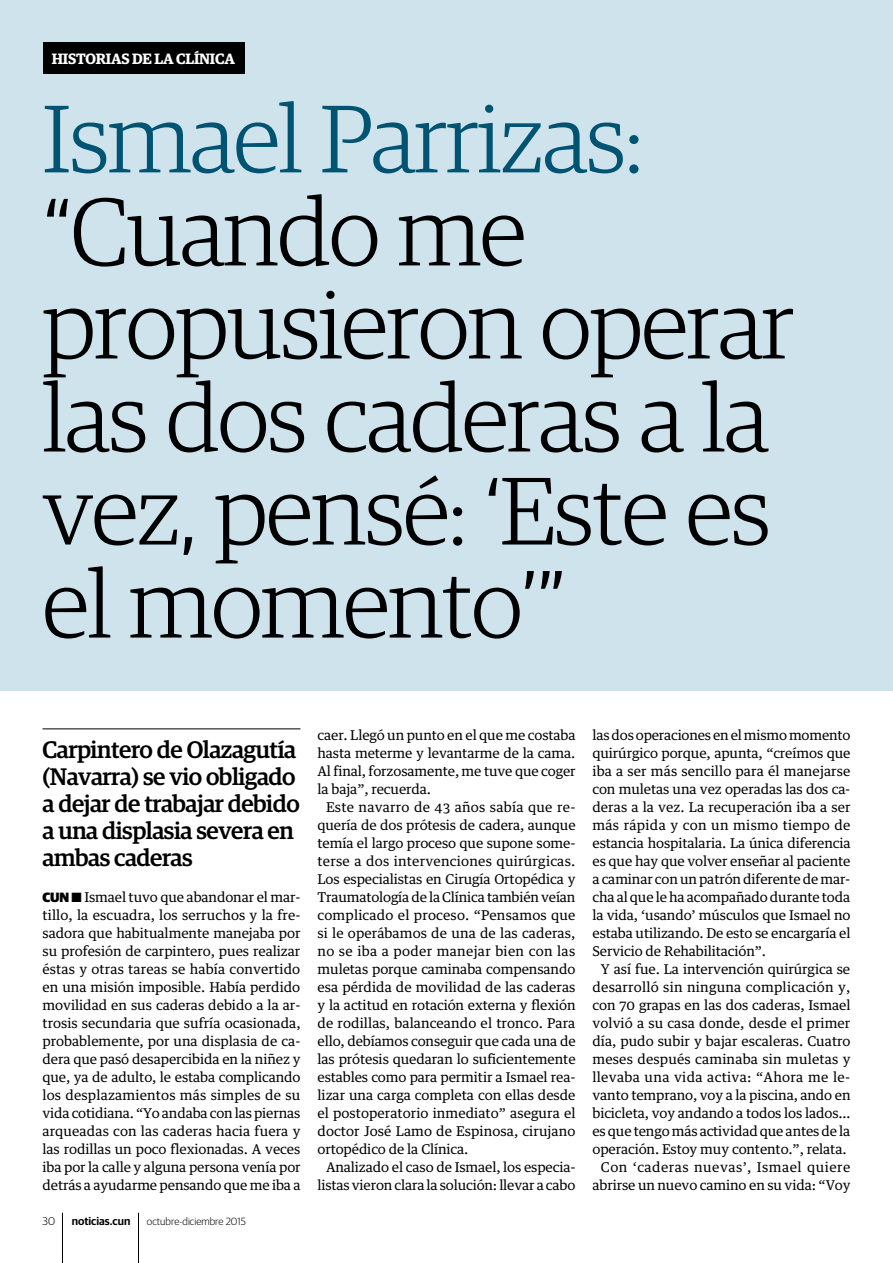
<style>
.page{position:relative;width:893px;height:1263px;background:#fff}
.page>*{position:absolute;margin:0;border:0;box-sizing:border-box;transform-origin:0 0}
.t1{font:300 96px/93px "Guardian Egyp";letter-spacing:-.015em;color:#000}
.t2{font:300 96px "Guardian Egyp";letter-spacing:-.015em;color:#005472}
.t3{font:500 24px/27px "Guardian Egyp";letter-spacing:-.02em;color:#000}
.t4{font:600 15px "Guardian Egyp";letter-spacing:-.015em;color:#fff}
.t5{font:13.5px/18px "Guardian Text Egyp";letter-spacing:-.01em;color:#000;text-align:justify}
.t6{font:600 11.25px "Guardian Sans";color:#000}
.t7{font:300 11.25px "Guardian Sans";color:#000}
.t8{font:300 10.5px "Guardian Sans";color:#000}
.s1{font-family:"Guardian Sans";font-weight:900}
</style>
<div class="page">
<hr style="left:138px;top:1213px;width:1px;height:50px;background:#000">
<hr style="left:62px;top:1213px;width:1px;height:50px;background:#000">
<div style="left:0;top:0;width:893px;height:691px;background:#cfe3ed"></div>
<div style="left:43px;top:43px;width:201px;height:31px;background:#000"></div>
<hr style="left:43px;top:729px;width:257px;height:1px;background:#000">
<p class="t4" style="left:52px;top:47px;width:185px">HISTORIAS DE LA CLÍNICA</p>
<h1 class="t2" style="left:43px;top:75px;width:602px">Ismael Parrizas:</h1>
<h1 class="t1" style="left:43px;top:180px;width:753px">“Cuando me propusieron operar las dos caderas a la vez, pensé: ‘Este es el momento’”</h1>
<h2 class="t3" style="left:43px;top:735px;width:259px">Carpintero de Olazagutía (Navarra) se vio obligado a dejar de trabajar debido a una displasia severa en ambas caderas</h2>
<p class="t5" style="left:43px;top:887px;width:260px"><span class="s1">CUN</span> ■ Ismael tuvo que abandonar el mar&shy;tillo, la escuadra, los serruchos y la fre&shy;sadora que habitualmente manejaba por su profesión de carpintero, pues realizar éstas y otras tareas se había convertido en una misión imposible. Había perdido movilidad en sus caderas debido a la ar&shy;trosis secundaria que sufría ocasionada, probablemente, por una displasia de ca&shy;dera que pasó desapercibida en la niñez y que, ya de adulto, le estaba complicando los desplazamientos más simples de su vida cotidiana. “Yo andaba con las piernas arqueadas con las caderas hacia fuera y las rodillas un poco flexionadas. A veces iba por la calle y alguna persona venía por detrás a ayudarme pensando que me iba a</p>
<p class="t7" style="left:43px;top:1213px;width:14px">30</p>
<p class="t6" style="left:72px;top:1212px;width:60px">noticias.cun</p>
<p class="t8" style="left:147px;top:1214px;width:100px">octubre-diciembre 2015</p>
<p class="t5" style="left:317px;top:725px;width:260px">caer. Llegó un punto en el que me costaba hasta meterme y levantarme de la cama.<br>Al final, forzosamente, me tuve que coger la baja”, recuerda.</p>
<p class="t5" style="left:317px;top:797px;width:260px;text-indent:9px">Este navarro de 43 años sabía que re&shy;quería de dos prótesis de cadera, aunque temía el largo proceso que supone some&shy;terse a dos intervenciones quirúrgicas.<br>Los especialistas en Cirugía Ortopédica y Traumatología de la Clínica también veían complicado el proceso. “Pensamos que si le operábamos de una de las caderas, no se iba a poder manejar bien con las muletas porque caminaba compensando esa pérdida de movilidad de las caderas y la actitud en rotación externa y flexión de rodillas, balanceando el tronco. Para ello, debíamos conseguir que cada una de las prótesis quedaran lo suficientemente estables como para permitir a Ismael rea&shy;lizar una carga completa con ellas desde el postoperatorio inmediato” asegura el doctor José Lamo de Espinosa, cirujano ortopédico de la Clínica.</p>
<p class="t5" style="left:317px;top:1157px;width:259px;text-align:right">Analizado el caso de Ismael, los especia&shy;listas vieron clara la solución: llevar a cabo</p>
<p class="t5" style="left:592px;top:725px;width:260px">las dos operaciones en el mismo momento quirúrgico porque, apunta, “creímos que iba a ser más sencillo para él manejarse con muletas una vez operadas las dos ca&shy;deras a la vez. La recuperación iba a ser más rápida y con un mismo tiempo de estancia hospitalaria. La única diferencia es que hay que volver enseñar al paciente a caminar con un patrón diferente de mar&shy;cha al que le ha acompañado durante toda la vida, ‘usando’ músculos que Ismael no estaba utilizando. De esto se encargaría el Servicio de Rehabilitación”.</p>
<p class="t5" style="left:592px;top:959px;width:260px;text-align:right">Y así fue. La intervención quirúrgica se desarrolló sin ninguna complicación y, con 70 grapas en las dos caderas, Ismael volvió a su casa donde, desde el primer día, pudo subir y bajar escaleras. Cuatro meses después caminaba sin muletas y llevaba una vida activa: “Ahora me le&shy;vanto temprano, voy a la piscina, ando en bicicleta, voy andando a todos los lados… es que tengo más actividad que antes de la operación. Estoy muy contento.”, relata.<br>Con ‘caderas nuevas’, Ismael quiere abrirse un nuevo camino en su vida: “Voy</p>
</div>
